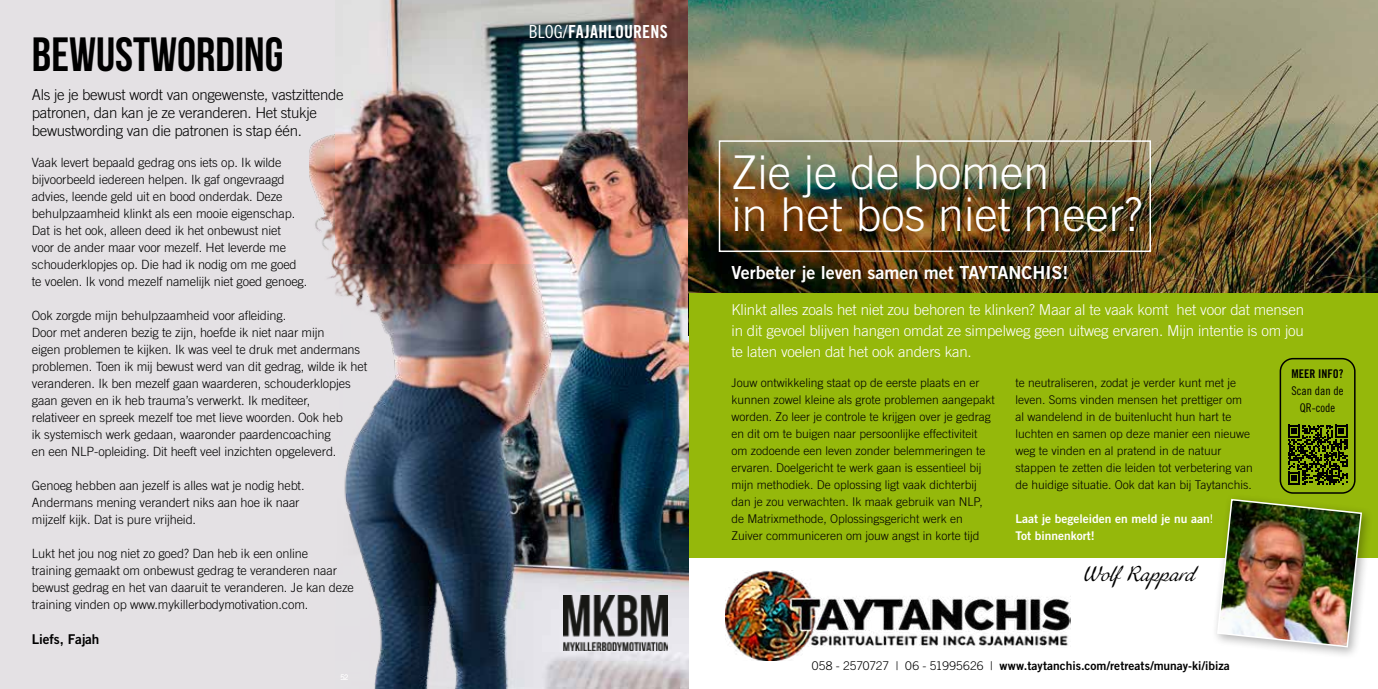
<style>
.page{position:relative;width:1378px;height:689px;background:#fff}
.page>*{position:absolute;margin:0;border:0;box-sizing:border-box;transform-origin:0 0}
.t1{font:48px "Bebas Neue";color:#000}
.t2{font:300 46.5px/42px "Trade Gothic LT Std";color:#fff}
.t3{font:22.5px "Linotype Agogo";color:#000}
.t4{font:18px "Trade Gothic LT Std Bd 2";color:#fff}
.t5{font:18px "Trade Gothic LT Std Bd Cn 20";letter-spacing:.01em;color:#fff}
.t6{font:300 15px/21px "Trade Gothic LT Std";letter-spacing:-.01em;color:#fff;text-align:justify}
.t7{font:300 15px/18px "Trade Gothic LT Std";letter-spacing:-.02em;color:#000}
.t8{font:13.5px "Trade Gothic LT Std Bd 2";letter-spacing:-.01em;color:#000}
.t9{font:300 12.75px/17px "Trade Gothic LT Std";letter-spacing:-.01em;color:#000}
.t10{font:300 12px/17px "Trade Gothic LT Std";color:#000}
.t11{font:12px "Trade Gothic LT Std Bd 2";color:#000}
.t12{font:12px/17px "Trade Gothic LT Std Bd 2";color:#fff}
.t13{font:12px/17px "Trade Gothic LT Std Cn 18";color:#000;text-align:center}
.t14{font:12px "Trade Gothic LT Std Bd Cn 20";color:#000}
.t15{font:300 7.5px "Trade Gothic LT Std";color:#fff}
.s1{font-family:"Trade Gothic LT Std Cn 18"}
.s2{font-family:"Trade Gothic LT Std";font-weight:300}
</style>
<div class="page">
<div style="left:0;top:0;width:491px;height:689px;background:#e4e1e4"></div>
<img style="left:309px;top:133px;width:380px;height:556px">
<img style="left:336px;top:0;width:353px;height:264px">
<img style="left:563px;top:596px;width:105px;height:54px">
<img style="left:725px;top:570px;width:345px;height:91px">
<img style="left:689px;top:0;width:689px;height:293px">
<div style="left:689px;top:293px;width:689px;height:265px;background:#95b80b"></div>
<div style="left:719px;top:140px;width:432px;height:112px;border:2px solid #fff"></div>
<div style="left:1211px;top:493px;width:162px;height:166px;background:#000;opacity:.3"></div>
<img style="left:1216px;top:498px;width:147px;height:150px">
<svg style="left:1288px;top:425px;width:59px;height:60px"></svg>
<div style="left:1279px;top:358px;width:76px;height:136px;border:2px solid #000;border-radius:13px"></div>
<h1 class="t1" style="left:32px;top:28px;width:253px">BEWUSTWORDING</h1>
<p class="t7" style="left:32px;top:86px;width:313px">Als je je bewust wordt van ongewenste, vastzittende patronen, dan kan je ze veranderen. Het stukje bewustwording van die patronen is stap één.</p>
<p class="t9" style="left:32px;top:153px;width:277px">Vaak levert bepaald gedrag ons iets op. Ik wilde bijvoorbeeld iedereen helpen. Ik gaf ongevraagd advies, leende geld uit en bood onderdak. Deze behulpzaamheid klinkt als een mooie eigenschap.<br>Dat is het ook, alleen deed ik het onbewust niet<br>voor de ander maar voor mezelf. Het leverde me schouderklopjes op. Die had ik nodig om me goed te voelen. Ik vond mezelf namelijk niet goed genoeg.</p>
<p class="t9" style="left:32px;top:306px;width:337px">Ook zorgde mijn behulpzaamheid voor afleiding.<br>Door met anderen bezig te zijn, hoefde ik niet naar mijn<br>eigen problemen te kijken. Ik was veel te druk met andermans problemen. Toen ik mij bewust werd van dit gedrag, wilde ik het veranderen. Ik ben mezelf gaan waarderen, schouderklopjes gaan geven en ik heb trauma’s verwerkt. Ik mediteer,<br>relativeer en spreek mezelf toe met lieve woorden. Ook heb<br>ik systemisch werk gedaan, waaronder paardencoaching<br>en een NLP-opleiding. Dit heeft veel inzichten opgeleverd.</p>
<p class="t9" style="left:32px;top:477px;width:274px">Genoeg hebben aan jezelf is alles wat je nodig hebt.<br>Andermans mening verandert niks aan hoe ik naar mijzelf kijk. Dat is pure vrijheid.</p>
<p class="t9" style="left:32px;top:545px;width:324px">Lukt het jou nog niet zo goed? Dan heb ik een online<br>training gemaakt om onbewust gedrag te veranderen naar bewust gedrag en het van daaruit te veranderen. Je kan deze training vinden op www.mykillerbodymotivation.com.</p>
<p class="t8" style="left:32px;top:631px;width:69px">Liefs, Fajah</p>
<p class="t15" style="left:340px;top:672px;width:10px">52</p>
<h3 class="t5" style="left:529px;top:21px;width:140px"><span class="s1">BLOG/</span>FAJAHLOURENS</h3>
<h2 class="t2" style="left:731px;top:151px;width:412px">Zie je de bomen<br>in het bos niet meer?</h2>
<h3 class="t4" style="left:731px;top:261px;width:338px">Verbeter je leven samen met TAYTANCHIS!</h3>
<p class="t6" style="left:731px;top:299px;width:574px">Klinkt alles zoals het niet zou behoren te klinken? Maar al te vaak komt het voor dat mensen in dit gevoel blijven hangen omdat ze simpelweg geen uitweg ervaren. Mijn intentie is om jou te laten voelen dat het ook anders kan.</p>
<p class="t10" style="left:731px;top:374px;width:265px">Jouw ontwikkeling staat op de eerste plaats en er kunnen zowel kleine als grote problemen aangepakt worden. Zo leer je controle te krijgen over je gedrag en dit om te buigen naar persoonlijke effectiviteit om zodoende een leven zonder belemmeringen te ervaren. Doelgericht te werk gaan is essentieel bij mijn methodiek. De oplossing ligt vaak dichterbij dan je zou verwachten. Ik maak gebruik van NLP, de Matrixmethode, Oplossingsgericht werk en Zuiver communiceren om jouw angst in korte tijd</p>
<p class="t10" style="left:1015px;top:374px;width:239px">te neutraliseren, zodat je verder kunt met je leven. Soms vinden mensen het prettiger om al wandelend in de buitenlucht hun hart te luchten en samen op deze manier een nieuwe weg te vinden en al pratend in de natuur stappen te zetten die leiden tot verbetering van de huidige situatie. Ook dat kan bij Taytanchis.</p>
<p class="t12" style="left:1015px;top:510px;width:200px">Laat je begeleiden en meld je nu aan!<br>Tot binnenkort!</p>
<h3 class="t3" style="left:1083px;top:562px;width:114px">Wolf Rappard</h3>
<p class="t11" style="left:812px;top:658px;width:420px"><span class="s2">058 - 2570727 | 06 - 51995626 |</span> www.taytanchis.com/retreats/munay-ki/ibiza</p>
<p class="t14" style="left:1291px;top:367px;width:53px">MEER INFO?</p>
<p class="t13" style="left:1291px;top:382px;width:53px">Scan dan de<br>QR-code</p>
</div>
